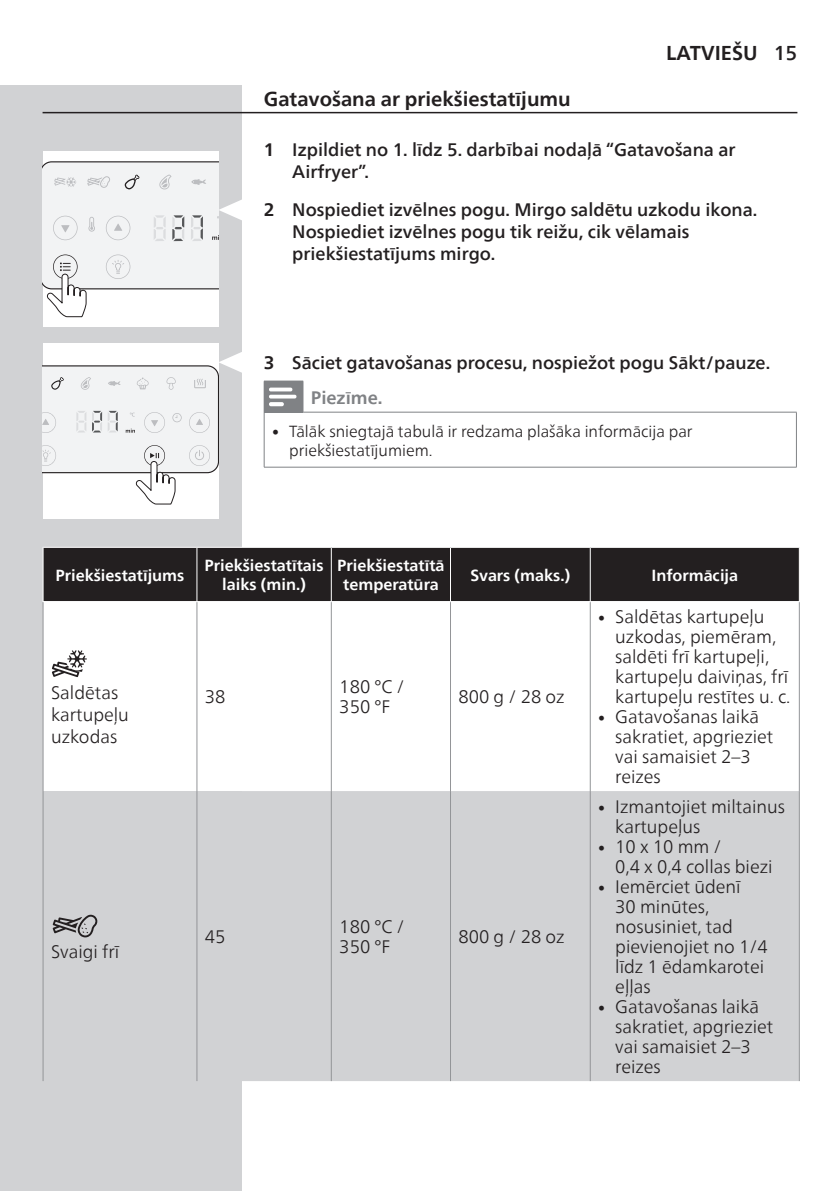
<style>
.page{position:relative;width:840px;height:1191px;background:#fff}
.page>*{position:absolute;margin:0;border:0;box-sizing:border-box;transform-origin:0 0}
.heading-title-paragr{font:700 20px "Neue Frutiger World";color:#231f20}
.dfutable{font:300 18px/20px "Neue Frutiger World";color:#231f20}
.t1{font:500 18px/21.6px "Neue Frutiger World";color:#231f20}
.cautions-caption-par{font:700 18px "Neue Frutiger World";color:#808285}
.dfutable_header{font:700 16px/19.2px "Neue Frutiger World";color:#fff;text-align:center}
.t2{font:300 16px/19.2px "Neue Frutiger World";color:#231f20}
.s1{font-weight:500}
.s2{font-weight:700}
.s3{font-size:14.2px}
</style>
<div class="page">
<div style="left:0;top:85px;width:241px;height:1106px;background:#d1d2d4"></div>
<hr style="left:43px;top:112px;width:754px;height:1px;background:#231f20">
<div style="left:264px;top:381px;width:39px;height:31px;background:#808285"></div>
<hr style="left:795px;top:412px;width:1px;height:55px;background:#808285">
<hr style="left:264px;top:412px;width:1px;height:55px;background:#808285">
<hr style="left:264px;top:467px;width:39px;height:1px;background:#808285">
<hr style="left:303px;top:467px;width:493px;height:1px;background:#808285">
<hr style="left:302px;top:412px;width:494px;height:1px;background:#808285">
<svg style="left:269px;top:387px;width:27px;height:19px"></svg>
<div style="left:44px;top:548px;width:754px;height:53px;background:#231f20"></div>
<svg style="left:44px;top:602px;width:547px;height:189px"></svg>
<div style="left:52px;top:791px;width:746px;height:290px;background:#d1d2d4"></div>
<hr style="left:197px;top:547px;width:134px;height:1px;background:#fff">
<hr style="left:330px;top:548px;width:1px;height:53px;background:#fff">
<hr style="left:450px;top:548px;width:1px;height:53px;background:#fff">
<hr style="left:589px;top:548px;width:1px;height:53px;background:#fff">
<hr style="left:43px;top:602px;width:1px;height:189px;background:#939598">
<hr style="left:196px;top:602px;width:1px;height:189px;background:#939598">
<hr style="left:330px;top:602px;width:1px;height:189px;background:#939598">
<hr style="left:450px;top:602px;width:1px;height:189px;background:#939598">
<hr style="left:589px;top:602px;width:1px;height:189px;background:#939598">
<hr style="left:798px;top:602px;width:1px;height:189px;background:#939598">
<hr style="left:43px;top:791px;width:1px;height:290px;background:#939598">
<hr style="left:196px;top:791px;width:1px;height:290px;background:#939598">
<hr style="left:330px;top:791px;width:1px;height:290px;background:#939598">
<hr style="left:450px;top:791px;width:1px;height:290px;background:#939598">
<hr style="left:589px;top:791px;width:1px;height:290px;background:#939598">
<hr style="left:798px;top:791px;width:1px;height:290px;background:#939598">
<hr style="left:197px;top:601px;width:134px;height:1px;background:#fff">
<hr style="left:43px;top:547px;width:154px;height:1px;background:#fff">
<hr style="left:43px;top:548px;width:1px;height:53px;background:#fff">
<hr style="left:196px;top:548px;width:1px;height:53px;background:#fff">
<hr style="left:43px;top:601px;width:154px;height:1px;background:#fff">
<svg style="left:52px;top:650px;width:35px;height:27px"></svg>
<svg style="left:53px;top:914px;width:45px;height:23px"></svg>
<div style="left:43px;top:151px;width:175px;height:176px;background:#fff"></div>
<svg style="left:43px;top:161px;width:199px;height:157px"></svg>
<div style="left:43px;top:343px;width:175px;height:176px;background:#fff"></div>
<svg style="left:43px;top:351px;width:199px;height:154px"></svg>
<p class="heading-title-paragr" style="left:666px;top:35px;width:133px">LATVIEŠU <span class="s1">15</span></p>
<p class="heading-title-paragr" style="left:264px;top:82px;width:308px">Gatavošana ar priekšiestatījumu</p>
<p class="t1" style="left:292px;top:139px;width:444px;text-indent:-28px"><span class="s2">1</span> Izpildiet no 1. līdz 5. darbībai nodaļā “Gatavošana ar<br>Airfryer”.</p>
<p class="t1" style="left:292px;top:199px;width:466px;text-indent:-28px"><span class="s2">2</span> Nospiediet izvēlnes pogu. Mirgo saldētu uzkodu ikona.<br>Nospiediet izvēlnes pogu tik reižu, cik vēlamais priekšiestatījums mirgo.</p>
<p class="t1" style="left:264px;top:352px;width:507px"><span class="s2">3</span> Sāciet gatavošanas procesu, nospiežot pogu Sākt/pauze.</p>
<p class="cautions-caption-par" style="left:311px;top:381px;width:73px">Piezīme.</p>
<p class="t2" style="left:289px;top:421px;width:404px;text-indent:-17px"><span class="s3">•</span> Tālāk sniegtajā tabulā ir redzama plašāka informācija par priekšiestatījumiem.</p>
<p class="dfutable_header" style="left:55px;top:565px;width:130px">Priekšiestatījums</p>
<p class="dfutable_header" style="left:204px;top:555px;width:120px">Priekšiestatītais laiks (min.)</p>
<p class="dfutable_header" style="left:337px;top:555px;width:109px">Priekšiestatītā temperatūra</p>
<p class="dfutable_header" style="left:470px;top:565px;width:101px">Svars (maks.)</p>
<p class="dfutable_header" style="left:651px;top:565px;width:88px">Informācija</p>
<p class="dfutable" style="left:51px;top:682px;width:79px;line-height:21.6px">Saldētas kartupeļu uzkodas</p>
<p class="dfutable" style="left:205px;top:687px;width:22px">38</p>
<p class="dfutable" style="left:51px;top:942px;width:70px">Svaigi frī</p>
<p class="dfutable" style="left:205px;top:927px;width:22px">45</p>
<p class="dfutable" style="left:339px;top:677px;width:67px">180 °C /</p>
<p class="dfutable" style="left:339px;top:697px;width:52px">350 °F</p>
<p class="dfutable" style="left:458px;top:687px;width:108px">800 g / 28 oz</p>
<p class="dfutable" style="left:339px;top:917px;width:67px">180 °C /</p>
<p class="dfutable" style="left:339px;top:937px;width:52px">350 °F</p>
<p class="dfutable" style="left:458px;top:927px;width:108px">800 g / 28 oz</p>
<p class="dfutable" style="left:615px;top:607px;width:176px;text-indent:-17px"><span class="s3">•</span> Saldētas kartupeļu uzkodas, piemēram, saldēti frī kartupeļi, kartupeļu daiviņas, frī kartupeļu restītes u. c.</p>
<p class="dfutable" style="left:615px;top:707px;width:159px;text-indent:-17px"><span class="s3">•</span> Gatavošanas laikā sakratiet, apgrieziet vai samaisiet 2–3 reizes</p>
<p class="dfutable" style="left:615px;top:797px;width:171px;text-indent:-17px"><span class="s3">•</span> Izmantojiet miltainus kartupeļus</p>
<p class="dfutable" style="left:615px;top:837px;width:159px;text-indent:-17px"><span class="s3">•</span> 10 x 10 mm /<br>0,4 x 0,4 collas biezi</p>
<p class="dfutable" style="left:615px;top:877px;width:154px;text-indent:-17px"><span class="s3">•</span> Iemērciet ūdenī<br>30 minūtes, nosusiniet, tad pievienojiet no 1/4 līdz 1 ēdamkarotei eļļas</p>
<p class="dfutable" style="left:615px;top:997px;width:159px;text-indent:-17px"><span class="s3">•</span> Gatavošanas laikā sakratiet, apgrieziet vai samaisiet 2–3 reizes</p>
</div>
